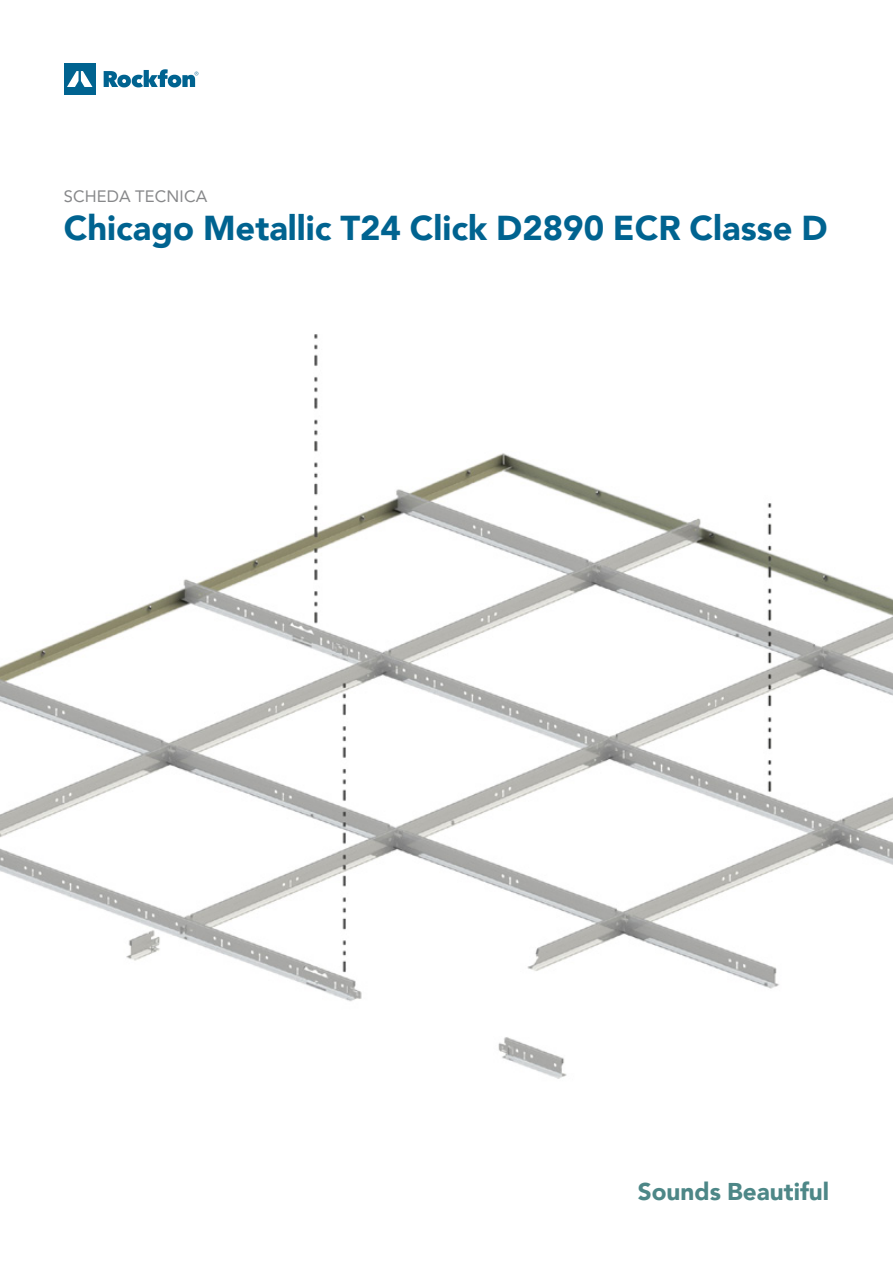
<style>
.page{position:relative;width:893px;height:1263px;background:#fff}
.page>*{position:absolute;margin:0;border:0;box-sizing:border-box;transform-origin:0 0}
.t1{font:900 34.5px "Avenir";color:#006390}
.t2{font:900 24.3px "Avenir";color:#4d8787}
.t3{font:16.5px "Avenir";letter-spacing:.01em;color:#87888a}
</style>
<div class="page">
<img style="left:0;top:334px;width:893px;height:745px">
<svg style="left:104px;top:69px;width:94px;height:18px"></svg>
<div style="left:64px;top:63px;width:32px;height:32px;background:#006390"></div>
<svg style="left:67px;top:71px;width:25px;height:16px"></svg>
<p class="t3" style="left:64px;top:183px;width:145px">SCHEDA TECNICA</p>
<p class="t1" style="left:64px;top:199px;width:765px">Chicago Metallic T24 Click D2890 ECR Classe D</p>
<p class="t2" style="left:638px;top:1170px;width:193px">Sounds Beautiful</p>
</div>
